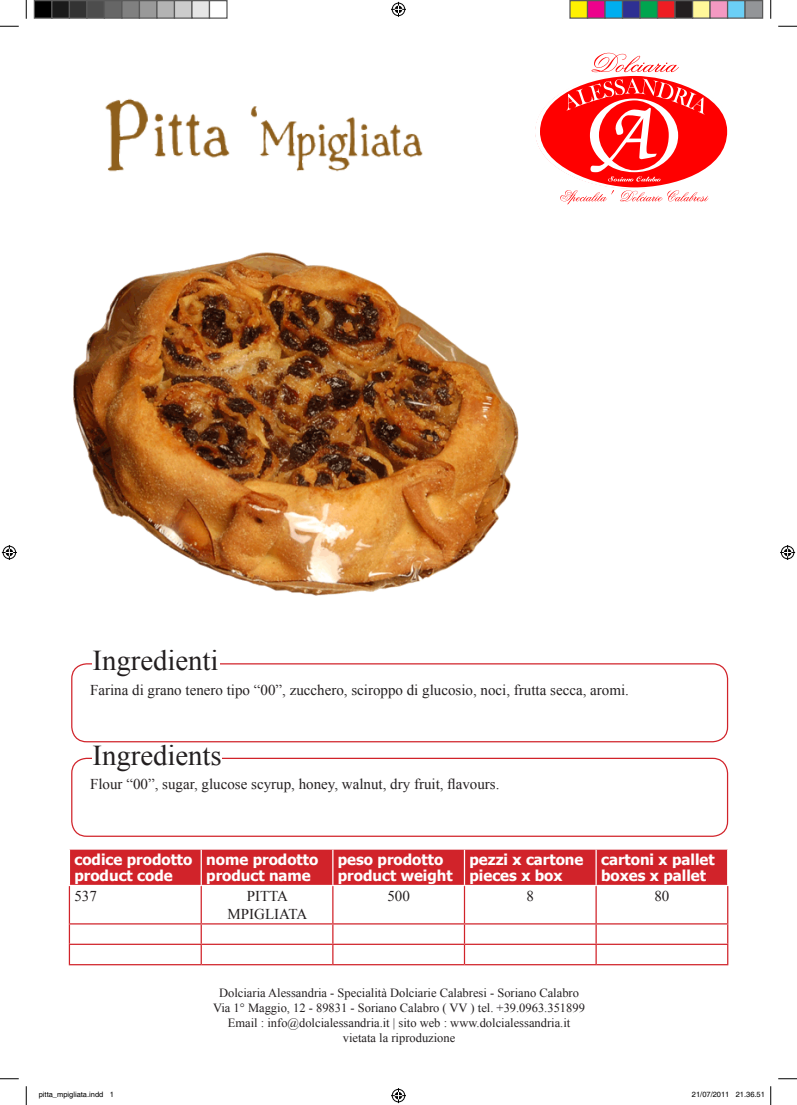
<style>
.page{position:relative;width:797px;height:1105px;background:#fff}
.page>*{position:absolute;margin:0;border:0;box-sizing:border-box;transform-origin:0 0}
.t1{font:28.75px "Times New Roman";color:#231f20}
.t2{font:15px "Times New Roman";color:#231f20}
.t3{font:700 15px "Tahoma";color:#fff}
.t4{font:12.5px "Times New Roman";color:#231f20}
.t5{font:7.5px "Helvetica";color:#000}
</style>
<div class="page">
<svg style="left:535px;top:53px;width:193px;height:151px"></svg>
<img style="left:105px;top:98px;width:318px;height:63px">
<img style="left:73px;top:161px;width:446px;height:435px">
<div style="left:70px;top:850px;width:657px;height:35px;background:#d1232a"></div>
<hr style="left:201px;top:850px;width:1px;height:35px;background:#fff">
<hr style="left:332px;top:850px;width:1px;height:35px;background:#fff">
<hr style="left:464px;top:850px;width:1px;height:35px;background:#fff">
<hr style="left:595px;top:850px;width:1px;height:35px;background:#fff">
<hr style="left:69px;top:886px;width:1px;height:37px;background:#d1232a">
<hr style="left:201px;top:886px;width:1px;height:37px;background:#d1232a">
<hr style="left:332px;top:886px;width:1px;height:37px;background:#d1232a">
<hr style="left:464px;top:886px;width:1px;height:37px;background:#d1232a">
<hr style="left:595px;top:886px;width:1px;height:37px;background:#d1232a">
<hr style="left:727px;top:886px;width:1px;height:37px;background:#d1232a">
<hr style="left:69px;top:923px;width:132px;height:1px;background:#d1232a">
<hr style="left:201px;top:923px;width:132px;height:1px;background:#d1232a">
<hr style="left:333px;top:923px;width:131px;height:1px;background:#d1232a">
<hr style="left:464px;top:923px;width:132px;height:1px;background:#d1232a">
<hr style="left:596px;top:923px;width:132px;height:1px;background:#d1232a">
<hr style="left:69px;top:944px;width:132px;height:1px;background:#d1232a">
<svg style="left:69px;top:924px;width:1px;height:40px"></svg>
<hr style="left:201px;top:944px;width:132px;height:1px;background:#d1232a">
<svg style="left:201px;top:924px;width:1px;height:40px"></svg>
<hr style="left:333px;top:944px;width:131px;height:1px;background:#d1232a">
<svg style="left:332px;top:924px;width:1px;height:40px"></svg>
<hr style="left:464px;top:944px;width:132px;height:1px;background:#d1232a">
<svg style="left:464px;top:924px;width:1px;height:40px"></svg>
<hr style="left:596px;top:944px;width:132px;height:1px;background:#d1232a">
<svg style="left:595px;top:924px;width:1px;height:40px"></svg>
<svg style="left:727px;top:924px;width:1px;height:40px"></svg>
<hr style="left:69px;top:964px;width:132px;height:1px;background:#d1232a">
<hr style="left:201px;top:964px;width:132px;height:1px;background:#d1232a">
<hr style="left:333px;top:964px;width:131px;height:1px;background:#d1232a">
<hr style="left:464px;top:964px;width:132px;height:1px;background:#d1232a">
<hr style="left:596px;top:964px;width:132px;height:1px;background:#d1232a">
<div style="left:71px;top:663px;width:657px;height:79px;border:1px solid #d1232a;border-radius:15px"></div>
<svg style="left:91px;top:663px;width:129px;height:2px"></svg>
<div style="left:71px;top:758px;width:657px;height:79px;border:1px solid #d1232a;border-radius:15px"></div>
<svg style="left:91px;top:741px;width:133px;height:19px"></svg>
<svg style="left:0;top:25px;width:19px;height:2px"></svg>
<svg style="left:778px;top:25px;width:19px;height:2px"></svg>
<svg style="left:0;top:1078px;width:19px;height:1px"></svg>
<svg style="left:778px;top:1078px;width:19px;height:1px"></svg>
<svg style="left:25px;top:0;width:2px;height:19px"></svg>
<svg style="left:25px;top:1086px;width:2px;height:19px"></svg>
<svg style="left:770px;top:0;width:1px;height:19px"></svg>
<svg style="left:770px;top:1086px;width:1px;height:19px"></svg>
<svg style="left:391px;top:2px;width:15px;height:15px"></svg>
<svg style="left:391px;top:1088px;width:15px;height:15px"></svg>
<svg style="left:2px;top:545px;width:15px;height:15px"></svg>
<svg style="left:780px;top:545px;width:15px;height:15px"></svg>
<div style="left:34px;top:1px;width:18px;height:17px;background:#000"></div>
<div style="left:34px;top:0;width:18px;height:19px;border:1px solid #595959"></div>
<div style="left:52px;top:1px;width:17px;height:17px;background:#1a1a1a"></div>
<div style="left:51px;top:0;width:19px;height:19px;border:1px solid #595959"></div>
<div style="left:69px;top:1px;width:18px;height:17px;background:#333"></div>
<div style="left:69px;top:0;width:19px;height:19px;border:1px solid #595959"></div>
<div style="left:87px;top:1px;width:17px;height:17px;background:#4d4d4d"></div>
<div style="left:86px;top:0;width:19px;height:19px;border:1px solid #595959"></div>
<div style="left:104px;top:1px;width:18px;height:17px;background:#666"></div>
<div style="left:104px;top:0;width:18px;height:19px;border:1px solid #595959"></div>
<div style="left:122px;top:1px;width:17px;height:17px;background:#808080"></div>
<div style="left:121px;top:0;width:19px;height:19px;border:1px solid #595959"></div>
<div style="left:139px;top:1px;width:18px;height:17px;background:#999"></div>
<div style="left:139px;top:0;width:19px;height:19px;border:1px solid #595959"></div>
<div style="left:157px;top:1px;width:17px;height:17px;background:#b3b3b3"></div>
<div style="left:156px;top:0;width:19px;height:19px;border:1px solid #595959"></div>
<div style="left:174px;top:1px;width:18px;height:17px;background:#ccc"></div>
<div style="left:174px;top:0;width:18px;height:19px;border:1px solid #595959"></div>
<div style="left:192px;top:1px;width:17px;height:17px;background:#e6e6e6"></div>
<div style="left:191px;top:0;width:19px;height:19px;border:1px solid #595959"></div>
<div style="left:209px;top:0;width:19px;height:19px;border:1px solid #595959"></div>
<div style="left:570px;top:1px;width:17px;height:17px;background:#fff101"></div>
<div style="left:569px;top:0;width:19px;height:19px;border:1px solid #595959"></div>
<div style="left:587px;top:1px;width:18px;height:17px;background:#ed028c"></div>
<div style="left:587px;top:0;width:18px;height:19px;border:1px solid #595959"></div>
<div style="left:605px;top:1px;width:17px;height:17px;background:#00aeef"></div>
<div style="left:604px;top:0;width:19px;height:19px;border:1px solid #595959"></div>
<div style="left:622px;top:1px;width:18px;height:17px;background:#2e3092"></div>
<div style="left:622px;top:0;width:18px;height:19px;border:1px solid #595959"></div>
<div style="left:640px;top:1px;width:17px;height:17px;background:#00a54f"></div>
<div style="left:639px;top:0;width:19px;height:19px;border:1px solid #595959"></div>
<div style="left:657px;top:1px;width:18px;height:17px;background:#ee1d23"></div>
<div style="left:657px;top:0;width:18px;height:19px;border:1px solid #595959"></div>
<div style="left:675px;top:1px;width:17px;height:17px;background:#231f20"></div>
<div style="left:674px;top:0;width:19px;height:19px;border:1px solid #595959"></div>
<div style="left:692px;top:1px;width:18px;height:17px;background:#fff79a"></div>
<div style="left:692px;top:0;width:18px;height:19px;border:1px solid #595959"></div>
<div style="left:710px;top:1px;width:17px;height:17px;background:#f499c2"></div>
<div style="left:709px;top:0;width:19px;height:19px;border:1px solid #595959"></div>
<div style="left:727px;top:1px;width:18px;height:17px;background:#6bcff6"></div>
<div style="left:727px;top:0;width:18px;height:19px;border:1px solid #595959"></div>
<div style="left:745px;top:1px;width:17px;height:17px;background:#939598"></div>
<div style="left:744px;top:0;width:19px;height:19px;border:1px solid #595959"></div>
<p class="t1" style="left:92px;top:641px;width:128px">Ingredienti</p>
<p class="t2" style="left:90px;top:680px;width:540px">Farina di grano tenero tipo “00”, zucchero, sciroppo di glucosio, noci, frutta secca, aromi.</p>
<p class="t1" style="left:92px;top:736px;width:131px">Ingredients</p>
<p class="t2" style="left:90px;top:774px;width:411px">Flour “00”, sugar, glucose scyrup, honey, walnut, dry fruit, flavours.</p>
<p class="t3" style="left:74px;top:849px;width:119px">codice prodotto</p>
<p class="t3" style="left:74px;top:864px;width:100px">product code</p>
<p class="t3" style="left:206px;top:849px;width:114px">nome prodotto</p>
<p class="t3" style="left:206px;top:864px;width:106px">product name</p>
<p class="t3" style="left:338px;top:849px;width:107px">peso prodotto</p>
<p class="t3" style="left:338px;top:864px;width:116px">product weight</p>
<p class="t3" style="left:469px;top:849px;width:115px">pezzi x cartone</p>
<p class="t3" style="left:469px;top:864px;width:95px">pieces x box</p>
<p class="t3" style="left:601px;top:849px;width:115px">cartoni x pallet</p>
<p class="t3" style="left:601px;top:864px;width:106px">boxes x pallet</p>
<p class="t2" style="left:74px;top:886px;width:24px">537</p>
<p class="t2" style="left:247px;top:886px;width:43px">PITTA</p>
<p class="t2" style="left:228px;top:904px;width:81px">MPIGLIATA</p>
<p class="t2" style="left:387px;top:886px;width:24px">500</p>
<p class="t2" style="left:526px;top:886px;width:9px">8</p>
<p class="t2" style="left:654px;top:886px;width:16px">80</p>
<p class="t4" style="left:219px;top:984px;width:361px">Dolciaria Alessandria - Specialità Dolciarie Calabresi - Soriano Calabro</p>
<p class="t4" style="left:213px;top:999px;width:373px">Via 1° Maggio, 12 - 89831 - Soriano Calabro ( VV ) tel. +39.0963.351899</p>
<p class="t4" style="left:228px;top:1014px;width:344px">Email : info@dolcialessandria.it | sito web : www.dolcialessandria.it</p>
<p class="t4" style="left:343px;top:1029px;width:114px">vietata la riproduzione</p>
<p class="t5" style="left:39px;top:1090px;width:77px">pitta_mpigliata.indd 1</p>
<p class="t5" style="left:692px;top:1090px;width:74px">21/07/2011 21.36.51</p>
</div>
